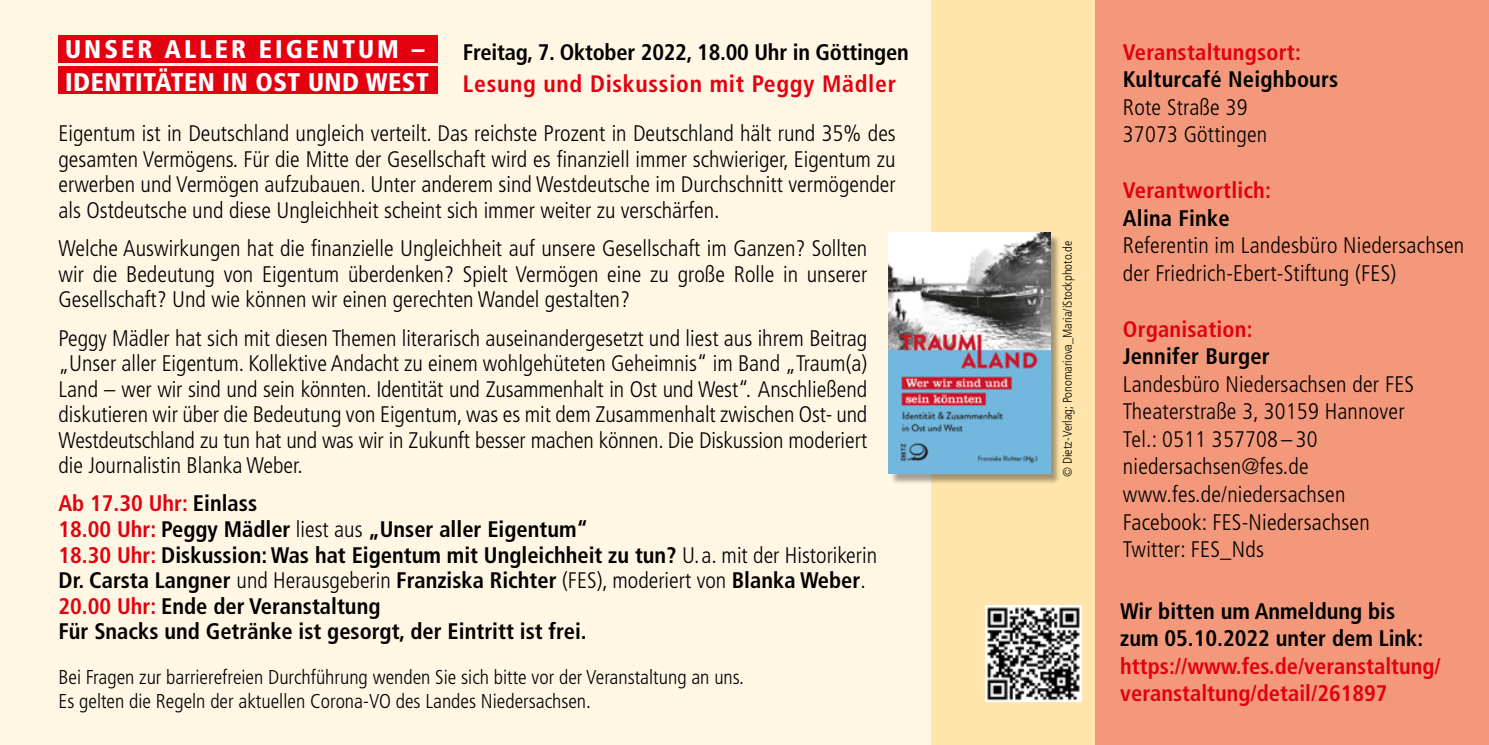
<style>
.page{position:relative;width:1489px;height:745px;background:#fff}
.page>*{position:absolute;margin:0;border:0;box-sizing:border-box;transform-origin:0 0}
.t1{font:900 condensed 25.5px/32.8px "Frutiger LT Pro";letter-spacing:.02em;color:#fff}
.t2{font:700 condensed 23.75px "Frutiger";letter-spacing:.03em;color:#e3000f}
.t3{font:300 condensed 22.5px/25.5px "Frutiger";letter-spacing:.01em;color:#000;text-align:justify}
.t4{font:700 condensed 22.5px/25.5px "Frutiger";color:#000}
.t5{font:700 condensed 22.5px/27.5px "Frutiger";color:#e3000f}
.t6{font:300 condensed 20px/23.8px "Frutiger";color:#000}
.t7{font:300 condensed 12.5px "Frutiger";color:#000}
.s1{color:#e3000f}
.s2{font-weight:300}
</style>
<div class="page">
<div style="left:0;top:0;width:931px;height:744px;background:#fff7e4"></div>
<div style="left:1095px;top:0;width:393px;height:744px;background:#f3987a"></div>
<div style="left:931px;top:0;width:164px;height:744px;background:#ffe5ac"></div>
<img style="left:985px;top:605px;width:95px;height:95px">
<div style="left:890px;top:234px;width:170px;height:249px;background:#000;opacity:.35"></div>
<img style="left:888px;top:232px;width:161px;height:241px">
<div style="left:58px;top:35px;width:380px;height:27px;background:#e3000f"></div>
<div style="left:58px;top:67px;width:380px;height:27px;background:#e3000f"></div>
<p class="t1" style="left:65px;top:33px;width:365px">UNSER ALLER EIGENTUM –<br>IDENTITÄTEN IN OST UND WEST</p>
<p class="t4" style="left:463px;top:39px;width:447px">Freitag, 7. Oktober 2022, 18.00 Uhr in Göttingen</p>
<p class="t2" style="left:463px;top:70px;width:434px">Lesung und Diskussion mit Peggy Mädler</p>
<p class="t3" style="left:58px;top:121px;width:838px">Eigentum ist in Deutschland ungleich verteilt. Das reichste Prozent in Deutschland hält rund 35% des gesamten Vermögens. Für die Mitte der Gesellschaft wird es finanziell immer schwieriger, Eigentum zu erwerben und Vermögen aufzubauen. Unter anderem sind Westdeutsche im Durchschnitt vermögender als Ostdeutsche und diese Ungleichheit scheint sich immer weiter zu verschärfen.</p>
<p class="t3" style="left:58px;top:236px;width:810px">Welche Auswirkungen hat die finanzielle Ungleichheit auf unsere Gesellschaft im Ganzen? Sollten wir die Bedeutung von Eigentum überdenken? Spielt Vermögen eine zu große Rolle in unserer Gesellschaft? Und wie können wir einen gerechten Wandel gestalten?</p>
<p class="t3" style="left:58px;top:325px;width:810px">Peggy Mädler hat sich mit diesen Themen literarisch auseinandergesetzt und liest aus ihrem Beitrag „Unser aller Eigentum. Kollektive Andacht zu einem wohlgehüteten Geheimnis“ im Band „Traum(a)<br>Land – wer wir sind und sein könnten. Identität und Zusammenhalt in Ost und West“. Anschließend diskutieren wir über die Bedeutung von Eigentum, was es mit dem Zusammenhalt zwischen Ost- und Westdeutschland zu tun hat und was wir in Zukunft besser machen können. Die Diskussion moderiert die Journalistin Blanka Weber.</p>
<p class="t4" style="left:58px;top:490px;width:820px"><span class="s1">Ab 17.30 Uhr:</span> Einlass<br><span class="s1">18.00 Uhr:</span> Peggy Mädler <span class="s2">liest aus</span> „Unser aller Eigentum“<br><span class="s1">18.30 Uhr:</span> Diskussion: Was hat Eigentum mit Ungleichheit zu tun? <span class="s2">U.a. mit der Historikerin </span>Dr. Carsta Langner <span class="s2">und Herausgeberin</span> Franziska Richter <span class="s2">(FES), moderiert von</span> Blanka Weber<span class="s2">.<br></span><span class="s1">20.00 Uhr:</span> Ende der Veranstaltung<br>Für Snacks und Getränke ist gesorgt, der Eintritt ist frei.</p>
<p class="t6" style="left:58px;top:665px;width:687px">Bei Fragen zur barrierefreien Durchführung wenden Sie sich bitte vor der Veranstaltung an uns.<br>Es gelten die Regeln der aktuellen Corona-VO des Landes Niedersachsen.</p>
<p class="t7" style="left:1060px;top:477px;width:238px;rotate:-90deg">© Dietz-Verlag; Ponomariova_Maria/iStockphoto.de</p>
<p class="t5" style="left:1122px;top:38px;width:179px">Veranstaltungsort:</p>
<p class="t4" style="left:1122px;top:67px;width:217px">Kulturcafé Neighbours</p>
<p class="t3" style="left:1122px;top:94px;width:146px;line-height:27.5px">Rote Straße 39<br>37073 Göttingen</p>
<p class="t5" style="left:1122px;top:177px;width:150px">Verantwortlich:</p>
<p class="t4" style="left:1122px;top:205px;width:108px">Alina Finke</p>
<p class="t3" style="left:1122px;top:232px;width:343px;line-height:27.5px">Referentin im Landesbüro Niedersachsen der Friedrich-Ebert-Stiftung (FES)</p>
<p class="t5" style="left:1122px;top:315px;width:131px">Organisation:</p>
<p class="t4" style="left:1122px;top:343px;width:148px">Jennifer Burger</p>
<p class="t3" style="left:1122px;top:370px;width:293px;line-height:27.5px;text-align:left">Landesbüro Niedersachsen der FES<br>Theaterstraße 3, 30159 Hannover<br>Tel.: 0511 357708 – 30 niedersachsen@fes.de www.fes.de/niedersachsen<br>Facebook: FES-Niedersachsen<br>Twitter: FES_Nds</p>
<p class="t4" style="left:1120px;top:596px;width:304px;line-height:27.5px">Wir bitten um Anmeldung bis zum 05.10.2022 unter dem Link:</p>
<p class="t5" style="left:1120px;top:651px;width:322px">https://www.fes.de/veranstaltung/ veranstaltung/detail/261897</p>
</div>
